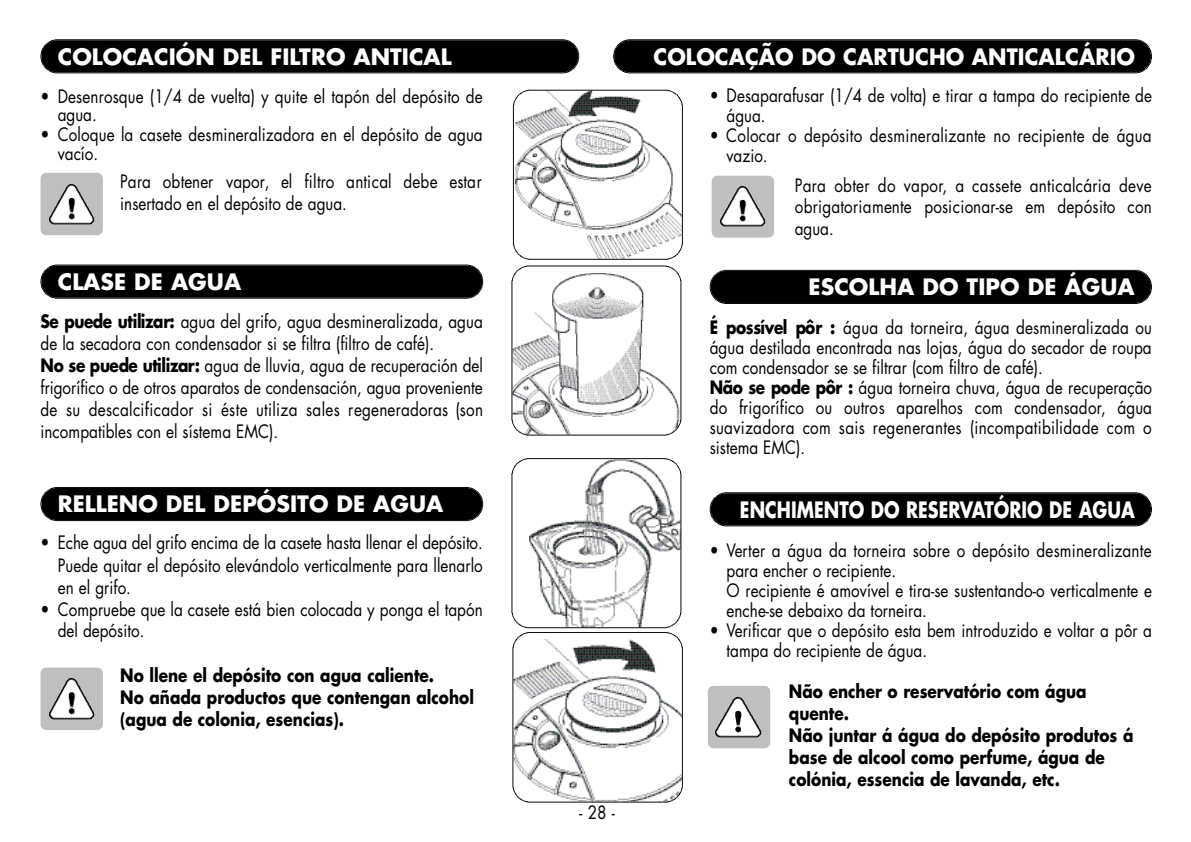
<style>
.page{position:relative;width:1191px;height:842px;background:#fff}
.page>*{position:absolute;margin:0;border:0;box-sizing:border-box;transform-origin:0 0}
.t1{font:700 22px "Futura";color:#fff}
.t2{font:700 22px "Futura";color:#fff;scale:.95 1}
.t3{font:700 22px "Futura";color:#fff;scale:.8 1}
.t4{font:18px/20px "Futura";letter-spacing:.005em;color:#000;scale:.85 1}
.t5{font:700 18px/22px "Futura";color:#000;scale:.85 1}
.s1{font-weight:700}
</style>
<div class="page">
<svg style="left:40px;top:264px;width:443px;height:34px;background:#0b0b0b"></svg>
<svg style="left:40px;top:487px;width:443px;height:34px;background:#050505"></svg>
<svg style="left:40px;top:667px;width:63px;height:62px;background:#bdbdbd"></svg>
<img style="left:49px;top:678px;width:46px;height:40px">
<svg style="left:511px;top:458px;width:172px;height:344px"></svg>
<div style="left:40px;top:173px;width:63px;height:62px;background:#bfbfbf"></div>
<img style="left:49px;top:184px;width:46px;height:40px">
<svg style="left:511px;top:90px;width:172px;height:345px"></svg>
<div style="left:710px;top:270px;width:442px;height:34px;background:#000"></div>
<svg style="left:710px;top:492px;width:442px;height:34px;background:#090909"></svg>
<div style="left:708px;top:686px;width:62px;height:62px;background:#bfbfbf"></div>
<img style="left:716px;top:697px;width:45px;height:40px">
<div style="left:712px;top:176px;width:62px;height:61px;background:#bfbfbf"></div>
<img style="left:720px;top:187px;width:46px;height:39px">
<svg style="left:40px;top:39px;width:539px;height:34px;background:#080808"></svg>
<svg style="left:613px;top:39px;width:539px;height:34px;background:#080808"></svg>
<p class="t1" style="left:58px;top:46px;width:395px">COLOCACIÓN DEL FILTRO ANTICAL</p>
<p class="t2" style="left:653px;top:46px;width:508px">COLOCAÇÃO DO CARTUCHO ANTICALCÁRIO</p>
<p class="t4" style="left:58px;top:88px;width:501px;line-height:18.8px;text-indent:-17px">• Desenrosque (1/4 de vuelta) y quite el tapón del depósito de agua.</p>
<p class="t4" style="left:58px;top:126px;width:501px;line-height:19.2px;text-indent:-17px">• Coloque la casete desmineralizadora en el depósito de agua vacío.</p>
<p class="t4" style="left:120px;top:171px;width:427px;line-height:22px">Para obtener vapor, el filtro antical debe estar insertado en el depósito de agua.</p>
<p class="t1" style="left:58px;top:272px;width:185px">CLASE DE AGUA</p>
<p class="t4" style="left:40px;top:312px;width:522px;line-height:22px"><span class="s1">Se puede utilizar:</span> agua del grifo, agua desmineralizada, agua de la secadora con condensador si se filtra (filtro de café).<br><span class="s1">No se puede utilizar:</span> agua de lluvia, agua de recuperación del frigorífico o de otros aparatos de condensación, agua proveniente de su descalcificador si éste utiliza sales regeneradoras (son incompatibles con el sístema EMC).</p>
<p class="t1" style="left:58px;top:494px;width:387px">RELLENO DEL DEPÓSITO DE AGUA</p>
<p class="t4" style="left:58px;top:533px;width:501px;line-height:22px;text-align:justify;text-indent:-17px">• Eche agua del grifo encima de la casete hasta llenar el depósito.<br>Puede quitar el depósito elevándolo verticalmente para llenarlo en el grifo.</p>
<p class="t4" style="left:58px;top:599px;width:501px;line-height:21.6px;text-indent:-17px">• Compruebe que la casete está bien colocada y ponga el tapón del depósito.</p>
<p class="t5" style="left:120px;top:665px;width:418px">No llene el depósito con agua caliente.<br>No añada productos que contengan alcohol (agua de colonia, esencias).</p>
<p class="t4" style="left:579px;top:804px;width:44px">-28-</p>
<p class="t4" style="left:726px;top:87px;width:502px;text-indent:-17px">• Desaparafusar (1/4 de volta) e tirar a tampa do recipiente de água.</p>
<p class="t4" style="left:726px;top:127px;width:502px;text-indent:-17px">• Colocar o depósito desmineralizante no recipiente de água vazio.</p>
<p class="t4" style="left:795px;top:175px;width:421px;line-height:21.8px;text-align:justify">Para obter do vapor, a cassete anticalcária deve obrigatoriamente posicionar-se em depósito con agua.</p>
<p class="t1" style="left:808px;top:277px;width:328px">ESCOLHA DO TIPO DE ÁGUA</p>
<p class="t4" style="left:710px;top:318px;width:522px"><span class="s1">É possível pôr :</span> água da torneira, água desmineralizada ou água destilada encontrada nas lojas, água do secador de roupa com condensador se se filtrar (com filtro de café).<br><span class="s1">Não se pode pôr :</span> água torneira chuva, água de recuperação do frigorífico ou outros aparelhos com condensador, água suavizadora com sais regenerantes (incompatibilidade com o sistema EMC).</p>
<p class="t3" style="left:740px;top:499px;width:495px">ENCHIMENTO DO RESERVATÓRIO DE AGUA</p>
<p class="t4" style="left:726px;top:542px;width:502px;text-indent:-17px">• Verter a água da torneira sobre o depósito desmineralizante para encher o recipiente.<br>O recipiente é amovível e tira-se sustentando-o verticalmente e enche-se debaixo da torneira.</p>
<p class="t4" style="left:726px;top:621px;width:502px;text-indent:-17px">• Verificar que o depósito esta bem introduzido e voltar a pôr a tampa do recipiente de água.</p>
<p class="t5" style="left:789px;top:681px;width:407px">Não encher o reservatório com água quente.<br>Não juntar á água do depósito produtos á base de alcool como perfume, água de colónia, essencia de lavanda, etc.</p>
</div>
